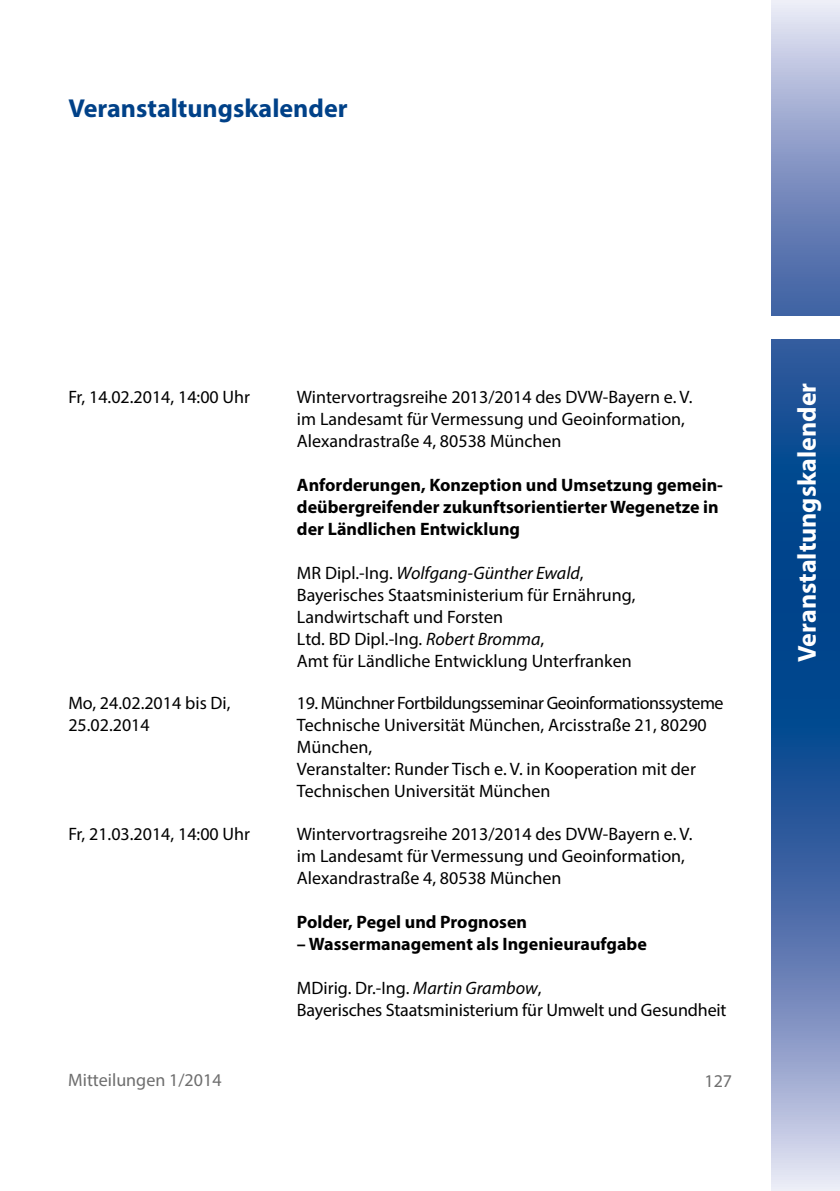
<style>
.page{position:relative;width:840px;height:1191px;background:#fff}
.page>*{position:absolute;margin:0;border:0;box-sizing:border-box;transform-origin:0 0}
.t1{font:700 26px "Myriad Pro";color:#004188}
.t2{font:700 26px "Myriad Pro";color:#fff}
.t3{font:18px/22px "Myriad Pro";color:#000}
.t4{font:700 18px/22px "Myriad Pro";color:#000}
.t5{font:18px "Myriad Pro";color:#6e6e6e}
.s1{font-style:italic}
</style>
<div class="page">
<svg style="left:771px;top:0;width:68px;height:595px;background:#5479b0"></svg>
<svg style="left:771px;top:595px;width:68px;height:596px;background:#5377af"></svg>
<div style="left:770px;top:316px;width:69px;height:22px;background:#fff"></div>
<h1 class="t1" style="left:68px;top:91px;width:281px">Veranstaltungskalender</h1>
<p class="t3" style="left:68px;top:385px;width:183px">Fr, 14.02.2014, 14:00 Uhr</p>
<p class="t3" style="left:297px;top:385px;width:396px">Wintervortragsreihe 2013/2014 des DVW-Bayern e. V. im Landesamt für Vermessung und Geoinformation,<br>Alexandrastraße 4, 80538 München</p>
<p class="t4" style="left:297px;top:473px;width:427px">Anforderungen, Konzeption und Umsetzung gemein&shy;deübergreifender zukunftsorientierter Wegenetze in der Ländlichen Entwicklung</p>
<p class="t3" style="left:297px;top:561px;width:340px">MR Dipl.-Ing. <span class="s1">Wolfgang-Günther Ewald</span>, Bayerisches Staatsministerium für Ernährung, Landwirtschaft und Forsten<br>Ltd. BD Dipl.-Ing. <span class="s1">Robert Bromma</span>,<br>Amt für Ländliche Entwicklung Unterfranken</p>
<p class="t3" style="left:68px;top:692px;width:164px">Mo, 24.02.2014 bis Di,<br>25.02.2014</p>
<p class="t3" style="left:297px;top:692px;width:428px">19. Münchner Fortbildungsseminar Geoinformationssysteme Technische Universität München, Arcisstraße 21, 80290<br>München,<br>Veranstalter: Runder Tisch e. V. in Kooperation mit der Technischen Universität München</p>
<p class="t3" style="left:68px;top:822px;width:183px">Fr, 21.03.2014, 14:00 Uhr</p>
<p class="t3" style="left:297px;top:822px;width:396px">Wintervortragsreihe 2013/2014 des DVW-Bayern e. V. im Landesamt für Vermessung und Geoinformation,<br>Alexandrastraße 4, 80538 München</p>
<p class="t4" style="left:297px;top:910px;width:231px">Polder, Pegel und Prognosen</p>
<p class="t4" style="left:297px;top:932px;width:351px">– Wassermanagement als Ingenieuraufgabe</p>
<p class="t3" style="left:297px;top:976px;width:431px">MDirig. Dr.-Ing. <span class="s1">Martin Grambow</span>,<br>Bayerisches Staatsministerium für Umwelt und Gesundheit</p>
<p class="t5" style="left:68px;top:1068px;width:155px">Mitteilungen 1/2014</p>
<p class="t5" style="left:704px;top:1069px;width:29px">127</p>
<h1 class="t2" style="left:789px;top:662px;width:281px;rotate:-90deg">Veranstaltungskalender</h1>
</div>
